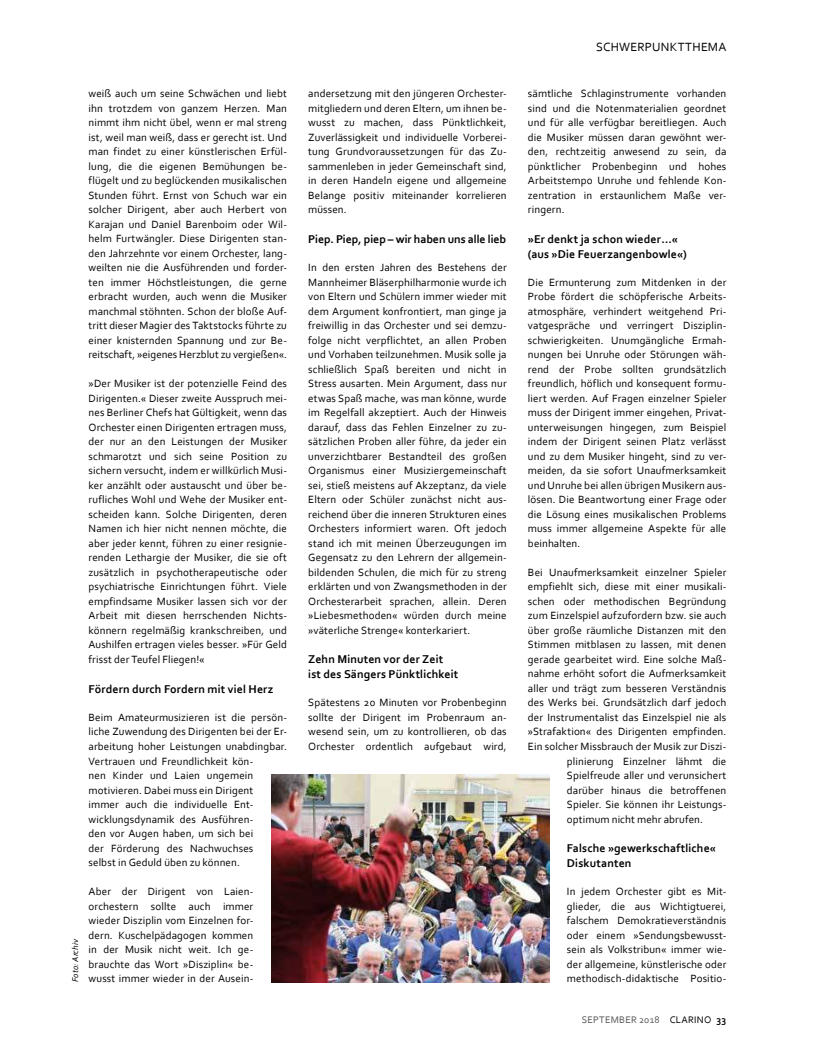
<style>
.page{position:relative;width:815px;height:1053px;background:#fff}
.page>*{position:absolute;margin:0;border:0;box-sizing:border-box;transform-origin:0 0}
.t1{font:12.5px "Corbel Clarino";letter-spacing:.02em;color:#000}
.t2{font:11.88px/15px "Corbel Clarino Bold";letter-spacing:.01em;color:#000}
.t3{font:11px/14.5px "Corbel Clarino";letter-spacing:.01em;color:#000;text-align:justify}
.t4{font:10px "Corbel Clarino";letter-spacing:.025em;color:#565655}
.t5{font:8.75px "Corbel Clarino Italic";color:#000}
.s1{color:#000}
.s2{font-family:"Corbel Clarino Bold";color:#000}
</style>
<div class="page">
<img style="left:271px;top:774px;width:278px;height:207px">
<p class="t5" style="left:72px;top:981px;width:45px;rotate:-90deg">Foto: Archiv</p>
<p class="t3" style="left:89px;top:87px;width:200px">weiß auch um seine Schwächen und liebt ihn trotzdem von ganzem Herzen. Man nimmt ihm nicht übel, wenn er mal streng ist, weil man weiß, dass er gerecht ist. Und man findet zu einer künstlerischen Erfül&shy;lung, die die eigenen Bemühungen be&shy;flügelt und zu beglückenden musikalischen Stunden führt. Ernst von Schuch war ein solcher Dirigent, aber auch Herbert von Karajan und Daniel Barenboim oder Wil&shy;helm Furtwängler. Diese Dirigenten stan&shy;den Jahrzehnte vor einem Orchester, lang&shy;weilten nie die Ausführenden und forder&shy;ten immer Höchstleistungen, die gerne erbracht wurden, auch wenn die Musiker manchmal stöhnten. Schon der bloße Auf&shy;tritt dieser Magier des Taktstocks führte zu einer knisternden Spannung und zur Be&shy;reitschaft, »eigenes Herzblut zu vergießen«.</p>
<p class="t3" style="left:89px;top:377px;width:200px">»Der Musiker ist der potenzielle Feind des Dirigenten.« Dieser zweite Ausspruch mei&shy;nes Berliner Chefs hat Gültigkeit, wenn das Orchester einen Dirigenten ertragen muss, der nur an den Leistungen der Musiker schmarotzt und sich seine Position zu sichern versucht, indem er willkürlich Musi&shy;ker anzählt oder austauscht und über be&shy;rufliches Wohl und Wehe der Musiker ent&shy;scheiden kann. Solche Dirigenten, deren Namen ich hier nicht nennen möchte, die aber jeder kennt, führen zu einer resignie&shy;renden Lethargie der Musiker, die sie oft zusätzlich in psychotherapeutische oder psychiatrische Einrichtungen führt. Viele empfindsame Musiker lassen sich vor der Arbeit mit diesen herrschenden Nichts&shy;könnern regelmäßig krankschreiben, und Aushilfen ertragen vieles besser. »Für Geld frisst der Teufel Fliegen!«</p>
<p class="t2" style="left:89px;top:681px;width:186px">Fördern durch Fordern mit viel Herz</p>
<p class="t3" style="left:89px;top:710px;width:200px;text-align:left">Beim Amateurmusizieren ist die persön&shy;liche Zuwendung des Dirigenten bei der Er&shy;arbeitung hoher Leistungen unabdingbar.<br>Vertrauen und Freundlichkeit kön-<br>nen Kinder und Laien ungemein motivieren. Dabei muss ein Dirigent<br>immer auch die in divi duelle Ent&shy;wicklungsdynamik des Ausführen-<br>den vor Augen haben, um sich bei<br>der Förderung des Nachwuchses<br>selbst in Geduld üben zu können.</p>
<p class="t3" style="left:89px;top:884px;width:166px">Aber der Dirigent von Laien&shy;orchestern sollte auch immer wieder Disziplin vom Einzelnen for&shy;dern. Kuschelpädagogen kommen in der Musik nicht weit. Ich ge&shy;brauchte das Wort »Disziplin« be-</p>
<p class="t3" style="left:89px;top:971px;width:166px">wusst immer wieder in der Ausein-</p>
<p class="t3" style="left:308px;top:87px;width:200px">andersetzung mit den jüngeren Orchester&shy;mitgliedern und deren Eltern, um ihnen be&shy;wusst zu machen, dass Pünktlichkeit, Zuverlässigkeit und individuelle Vorberei&shy;tung Grundvoraussetzungen für das Zu&shy;sammenleben in jeder Gemeinschaft sind, in deren Handeln eigene und allgemeine Belange positiv miteinander korrelieren müssen.</p>
<p class="t2" style="left:308px;top:232px;width:199px">Piep. Piep, piep – wir haben uns alle lieb</p>
<p class="t3" style="left:308px;top:261px;width:200px">In den ersten Jahren des Bestehens der Mannheimer Bläserphilharmonie wurde ich von Eltern und Schülern immer wieder mit dem Argument konfrontiert, man ginge ja freiwillig in das Orchester und sei demzu&shy;folge nicht verpflichtet, an allen Proben und Vorhaben teilzunehmen. Musik solle ja schließlich Spaß bereiten und nicht in Stress ausarten. Mein Argument, dass nur etwas Spaß mache, was man könne, wurde im Regelfall akzeptiert. Auch der Hinweis darauf, dass das Fehlen Einzelner zu zu&shy;sätzlichen Proben aller führe, da jeder ein unverzichtbarer Bestandteil des großen Organismus einer Musiziergemeinschaft sei, stieß meistens auf Akzeptanz, da viele Eltern oder Schüler zunächst nicht aus&shy;reichend über die inneren Strukturen eines Orchesters informiert waren. Oft jedoch stand ich mit meinen Überzeugungen im Gegensatz zu den Lehrern der allgemein&shy;bildenden Schulen, die mich für zu streng erklärten und von Zwangsmethoden in der Orchesterarbeit sprachen, allein. Deren »Liebesmethoden« würden durch meine »väterliche Strenge« konterkariert.</p>
<p class="t2" style="left:308px;top:652px;width:152px">Zehn Minuten vor der Zeit ist des Sängers Pünktlichkeit</p>
<p class="t3" style="left:308px;top:696px;width:200px">Spätestens 20 Minuten vor Probenbeginn sollte der Dirigent im Probenraum an&shy;wesend sein, um zu kontrollieren, ob das Orchester ordentlich aufgebaut wird,</p>
<p class="t1" style="left:596px;top:41px;width:132px">SCHWERPUNKTTHEMA</p>
<p class="t3" style="left:528px;top:87px;width:200px">sämtliche Schlaginstrumente vorhanden sind und die Notenmaterialien geordnet und für alle verfügbar bereitliegen. Auch die Musiker müssen daran gewöhnt wer&shy;den, rechtzeitig anwesend zu sein, da pünktlicher Probenbeginn und hohes Arbeitstempo Unruhe und fehlende Kon&shy;zentration in erstaunlichem Maße ver&shy;ringern.</p>
<p class="t2" style="left:528px;top:232px;width:160px">»Er denkt ja schon wieder…« (aus »Die Feuerzangenbowle«)</p>
<p class="t3" style="left:528px;top:275px;width:200px">Die Ermunterung zum Mitdenken in der Probe fördert die schöpferische Arbeits&shy;atmosphäre, verhindert weitgehend Pri&shy;vatgespräche und verringert Disziplin&shy;schwierigkeiten. Unumgängliche Ermah&shy;nungen bei Unruhe oder Störungen wäh&shy;rend der Probe sollten grundsätzlich freundlich, höflich und konsequent formu&shy;liert werden. Auf Fragen einzelner Spieler muss der Dirigent immer eingehen, Privat&shy;unterweisungen hingegen, zum Beispiel indem der Dirigent seinen Platz verlässt und zu dem Musiker hingeht, sind zu ver&shy;meiden, da sie sofort Unaufmerksamkeit und Unruhe bei allen übrigen Musikern aus&shy;lösen. Die Beantwortung einer Frage oder die Lösung eines musikalischen Problems muss immer allgemeine Aspekte für alle beinhalten.</p>
<p class="t3" style="left:528px;top:565px;width:200px">Bei Unaufmerksamkeit einzelner Spieler</p>
<p class="t3" style="left:528px;top:580px;width:200px">empfiehlt sich, diese mit einer musikali-</p>
<p class="t3" style="left:528px;top:594px;width:200px">schen oder methodischen Begründung</p>
<p class="t3" style="left:528px;top:609px;width:200px">zum Einzelspiel aufzufordern bzw. sie auch</p>
<p class="t3" style="left:528px;top:623px;width:200px">über große räumliche Distanzen mit den</p>
<p class="t3" style="left:528px;top:638px;width:200px">Stimmen mitblasen zu lassen, mit denen</p>
<p class="t3" style="left:528px;top:652px;width:200px">gerade gearbeitet wird. Eine solche Maß-</p>
<p class="t3" style="left:528px;top:667px;width:200px">nahme erhöht sofort die Aufmerksamkeit</p>
<p class="t3" style="left:528px;top:681px;width:200px">aller und trägt zum besseren Verständnis</p>
<p class="t3" style="left:528px;top:696px;width:200px">des Werks bei. Grundsätzlich darf jedoch</p>
<p class="t3" style="left:528px;top:710px;width:200px">der Instrumentalist das Einzelspiel nie als</p>
<p class="t3" style="left:528px;top:725px;width:200px">»Strafaktion« des Dirigenten empfinden.</p>
<p class="t3" style="left:528px;top:739px;width:200px">Ein solcher Missbrauch der Musik zur Diszi-</p>
<p class="t3" style="left:567px;top:754px;width:161px">plinierung Einzelner lähmt die</p>
<p class="t3" style="left:567px;top:768px;width:161px">Spielfreude aller und verunsichert</p>
<p class="t3" style="left:567px;top:783px;width:161px">darüber hinaus die betroffenen</p>
<p class="t3" style="left:567px;top:797px;width:161px">Spieler. Sie können ihr Leistungs-</p>
<p class="t3" style="left:567px;top:812px;width:138px">optimum nicht mehr abrufen.</p>
<p class="t2" style="left:567px;top:841px;width:151px">Falsche »gewerkschaftliche«<br>Diskutanten</p>
<p class="t3" style="left:567px;top:884px;width:161px">In jedem Orchester gibt es Mit&shy;glieder, die aus Wichtigtuerei, falschem Demokratieverständnis oder einem »Sendungsbewusst&shy;sein als Volkstribun« immer wie&shy;der allgemeine, künstlerische oder methodisch-didaktische Positio-</p>
<p class="t4" style="left:582px;top:1015px;width:146px">SEPTEMBER 2018 <span class="s1">CLARINO</span> <span class="s2">33</span></p>
</div>
